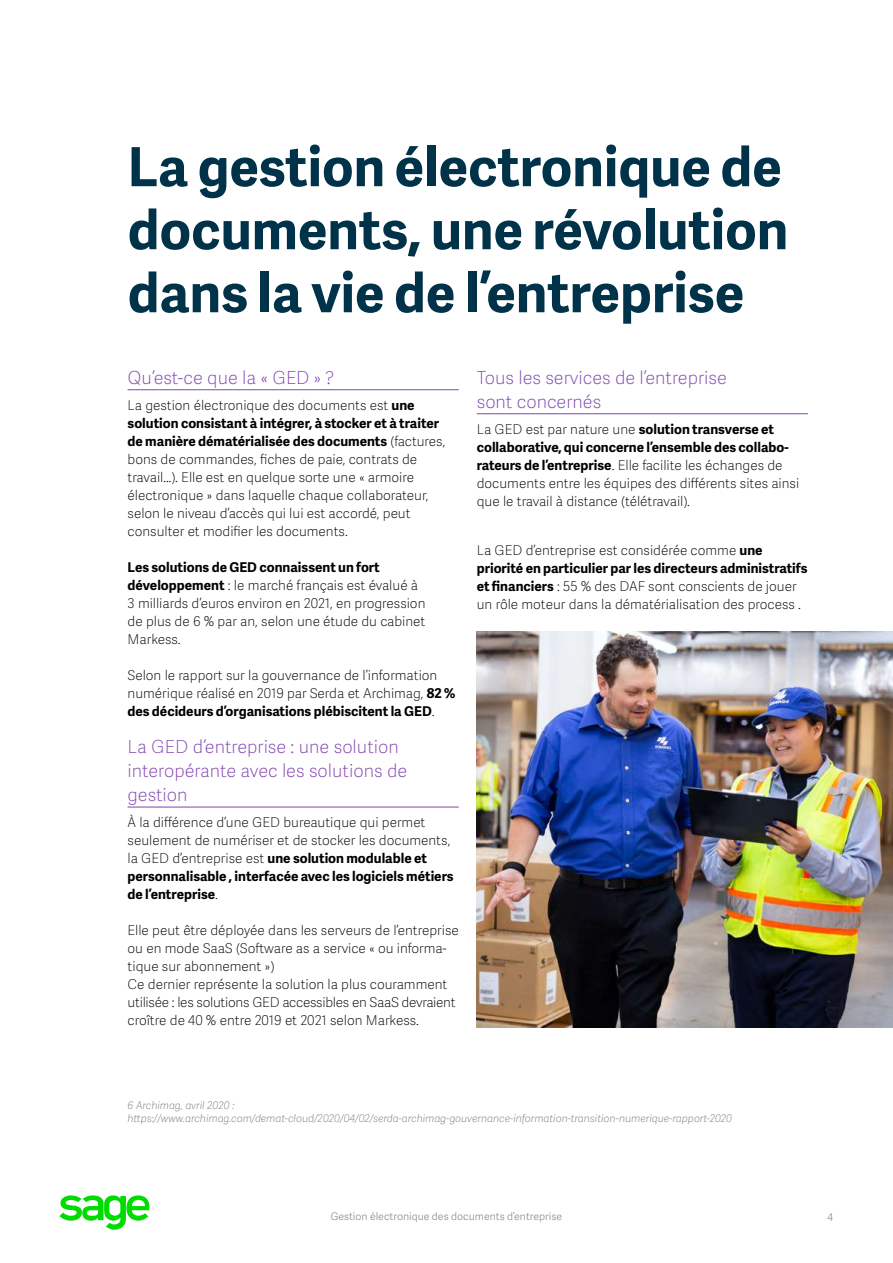
<style>
.page{position:relative;width:893px;height:1263px;background:#fff}
.page>*{position:absolute;margin:0;border:0;box-sizing:border-box;transform-origin:0 0}
.t1{font:700 54px/63px "Adelle Sans SAGE";color:#003349}
.t2{font:18px/24px "Adelle Sans SAGE Th";color:#8246af}
.t3{font:13.5px/18px "Adelle Sans SAGE Th";color:#000}
.t4{font:700 13.5px/18px "Adelle Sans SAGE";color:#000}
.t5{font:italic 10.5px/12.6px "Adelle Sans SAGE Th";color:#75787b}
.t6{font:10.5px "Adelle Sans SAGE Lt";color:#888b8d}
.s1{font-family:"Adelle Sans SAGE";font-weight:700}
.s2{font-family:"Adelle Sans SAGE Th";font-weight:400}
</style>
<div class="page">
<svg style="left:59px;top:1195px;width:91px;height:35px"></svg>
<hr style="left:128px;top:389px;width:331px;height:1px;background:#8246af">
<hr style="left:128px;top:807px;width:331px;height:1px;background:#8246af">
<hr style="left:477px;top:413px;width:331px;height:1px;background:#8246af">
<img style="left:477px;top:631px;width:416px;height:396px">
<h1 class="t1" style="left:128px;top:133px;width:662px">La gestion électronique de documents, une révolution dans la vie de l’entreprise</h1>
<h2 class="t2" style="left:128px;top:365px;width:208px">Qu’est-ce que la « GED » ?</h2>
<p class="t3" style="left:128px;top:396px;width:289px">La gestion électronique des documents est <span class="s1">une</span></p>
<p class="t4" style="left:128px;top:414px;width:319px">solution consistant à intégrer, à stocker et à traiter de manière dématérialisée des documents <span class="s2">(factures,</span></p>
<p class="t3" style="left:128px;top:450px;width:302px">bons de commandes, fiches de paie, contrats de travail…). Elle est en quelque sorte une « armoire électronique » dans laquelle chaque collaborateur, selon le niveau d’accès qui lui est accordé, peut consulter et modifier les documents.</p>
<p class="t4" style="left:128px;top:558px;width:254px">Les solutions de GED connaissent un fort</p>
<p class="t3" style="left:128px;top:576px;width:299px"><span class="s1">développement</span> : le marché français est évalué à 3 milliards d’euros environ en 2021, en progression de plus de 6 % par an, selon une étude du cabinet Markess.</p>
<p class="t3" style="left:128px;top:666px;width:329px">Selon le rapport sur la gouvernance de l’information numérique réalisé en 2019 par Serda et Archimag, <span class="s1">82 %</span></p>
<p class="t4" style="left:128px;top:702px;width:309px">des décideurs d’organisations plébiscitent la GED<span class="s2">.</span></p>
<h2 class="t2" style="left:128px;top:734px;width:281px">La GED d’entreprise : une solution interopérante avec les solutions de gestion</h2>
<p class="t3" style="left:128px;top:813px;width:324px">À la différence d’une GED bureautique qui permet seulement de numériser et de stocker les documents,</p>
<p class="t4" style="left:128px;top:849px;width:328px"><span class="s2">la GED d’entreprise est</span> une solution modulable et personnalisable , interfacée avec les logiciels métiers de l’entreprise<span class="s2">.</span></p>
<p class="t3" style="left:128px;top:921px;width:333px">Elle peut être déployée dans les serveurs de l’entreprise ou en mode SaaS (Software as a service « ou informa&shy;tique sur abonnement »)<br>Ce dernier représente la solution la plus couramment utilisée : les solutions GED accessibles en SaaS devraient croître de 40 % entre 2019 et 2021 selon Markess.</p>
<h2 class="t2" style="left:477px;top:365px;width:252px">Tous les services de l’entreprise sont concernés</h2>
<p class="t3" style="left:477px;top:420px;width:299px">La GED est par nature une <span class="s1">solution transverse et</span></p>
<p class="t4" style="left:477px;top:438px;width:313px">collaborative, qui concerne l’ensemble des collabo-</p>
<p class="t3" style="left:477px;top:456px;width:324px"><span class="s1">rateurs de l’entreprise</span>. Elle facilite les échanges de documents entre les équipes des différents sites ainsi que le travail à distance (télétravail).</p>
<p class="t3" style="left:477px;top:541px;width:287px">La GED d’entreprise est considérée comme <span class="s1">une</span></p>
<p class="t4" style="left:477px;top:558px;width:332px">priorité en particulier par les directeurs administratifs</p>
<p class="t3" style="left:477px;top:577px;width:326px"><span class="s1">et financiers</span> : 55 % des DAF sont conscients de jouer un rôle moteur dans la dématérialisation des process .</p>
<p class="t5" style="left:128px;top:1099px;width:606px">6 Archimag, avril 2020 : https://www.archimag.com/demat-cloud/2020/04/02/serda-archimag-gouvernance-information-transition-numerique-rapport-2020</p>
<p class="t6" style="left:331px;top:1209px;width:233px">Gestion électronique des documents d’entreprise</p>
<p class="t6" style="left:828px;top:1209px;width:7px">4</p>
</div>
